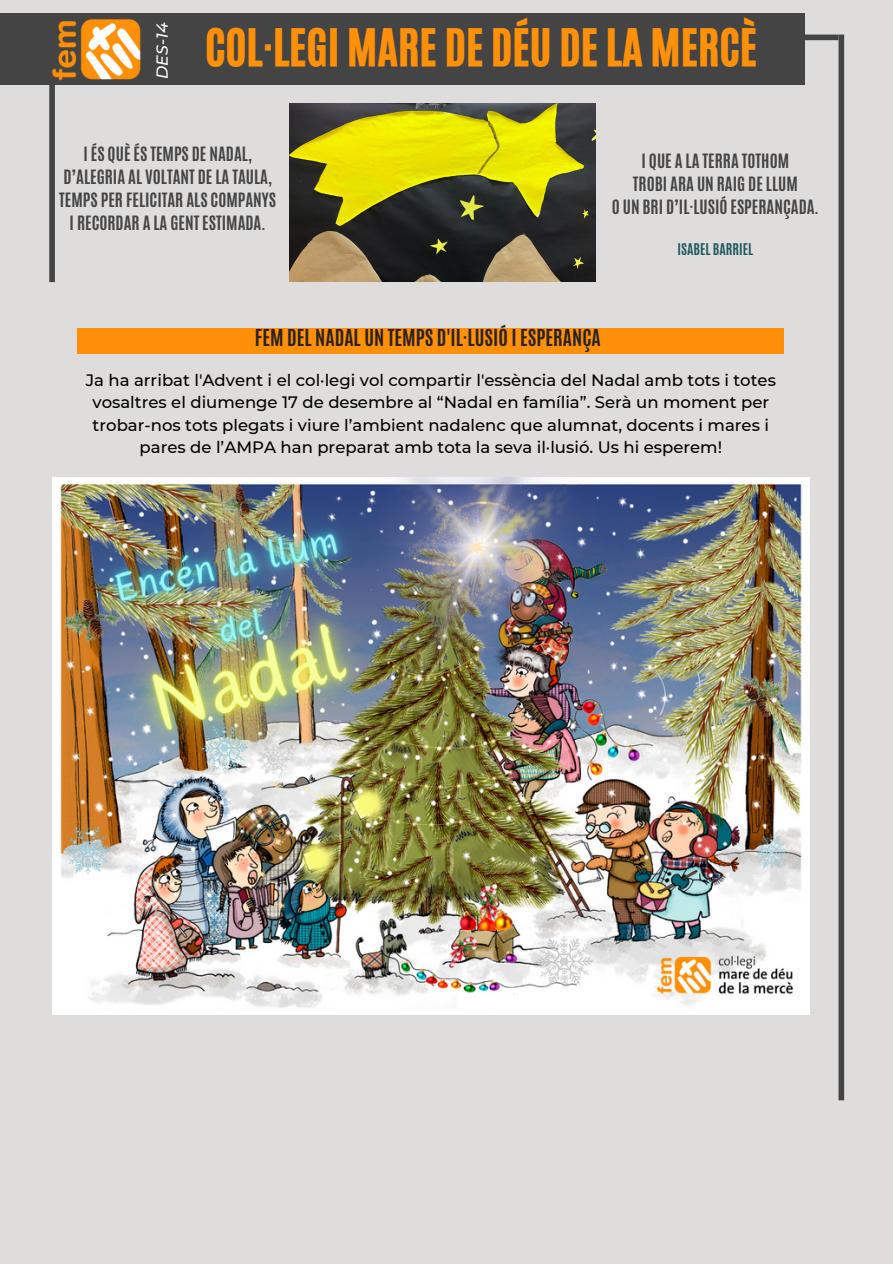
<style>
.page{position:relative;width:893px;height:1264px;background:#fff}
.page>*{position:absolute;margin:0;border:0;box-sizing:border-box;transform-origin:0 0}
.t1{font:43.5px "CA Generated";color:#ff9008}
.t2{font:700 19.5px "Antonio";color:#2a2220}
.t3{font:500 16.5px/22.5px "Montserrat";color:#000;text-align:center}
.t4{font:700 16.5px "Antonio";color:#454445}
.t5{font:italic 500 15.9px "Montserrat";color:#fff}
.t6{font:700 13.5px "Antonio";color:#215a5c}
</style>
<div class="page">
<div style="left:0;top:0;width:892px;height:1263px;background:#dedddb"></div>
<div style="left:0;top:13px;width:804px;height:71px;background:#454445"></div>
<div style="left:55px;top:35px;width:783px;height:5px;background:#454445"></div>
<div style="left:838px;top:35px;width:6px;height:1065px;background:#454445"></div>
<div style="left:49px;top:35px;width:6px;height:247px;background:#454445"></div>
<img style="left:52px;top:19px;width:89px;height:62px">
<div style="left:78px;top:328px;width:706px;height:26px;background:#ff9008"></div>
<img style="left:52px;top:478px;width:757px;height:536px">
<img style="left:289px;top:104px;width:306px;height:177px">
<p class="t5" style="left:152px;top:79px;width:58px;rotate:-90deg">DES-14</p>
<p class="t1" style="left:205px;top:17px;width:553px">COL·LEGI MARE DE DÉU DE LA MERCÈ</p>
<p class="t4" style="left:83px;top:142px;width:170px">I ÉS QUÈ ÉS TEMPS DE NADAL,</p>
<p class="t4" style="left:63px;top:165px;width:210px">D’ALEGRIA AL VOLTANT DE LA TAULA,</p>
<p class="t4" style="left:59px;top:188px;width:218px">TEMPS PER FELICITAR ALS COMPANYS</p>
<p class="t4" style="left:70px;top:211px;width:198px">I RECORDAR A LA GENT ESTIMADA.</p>
<p class="t4" style="left:641px;top:149px;width:149px">I QUE A LA TERRA TOTHOM</p>
<p class="t4" style="left:633px;top:172px;width:166px">TROBI ARA UN RAIG DE LLUM</p>
<p class="t4" style="left:611px;top:195px;width:209px">O UN BRI D’IL·LUSIÓ ESPERANÇADA.</p>
<p class="t6" style="left:677px;top:240px;width:77px">ISABEL BARRIEL</p>
<p class="t2" style="left:255px;top:324px;width:347px">FEM DEL NADAL UN TEMPS D'IL·LUSIÓ I ESPERANÇA</p>
<p class="t3" style="left:86px;top:368px;width:691px">Ja ha arribat l'Advent i el col·legi vol compartir l'essència del Nadal amb tots i totes vosaltres el diumenge 17 de desembre al “Nadal en família”. Serà un moment per trobar-nos tots plegats i viure l’ambient nadalenc que alumnat, docents i mares i pares de l’AMPA han preparat amb tota la seva il·lusió. Us hi esperem!</p>
</div>
